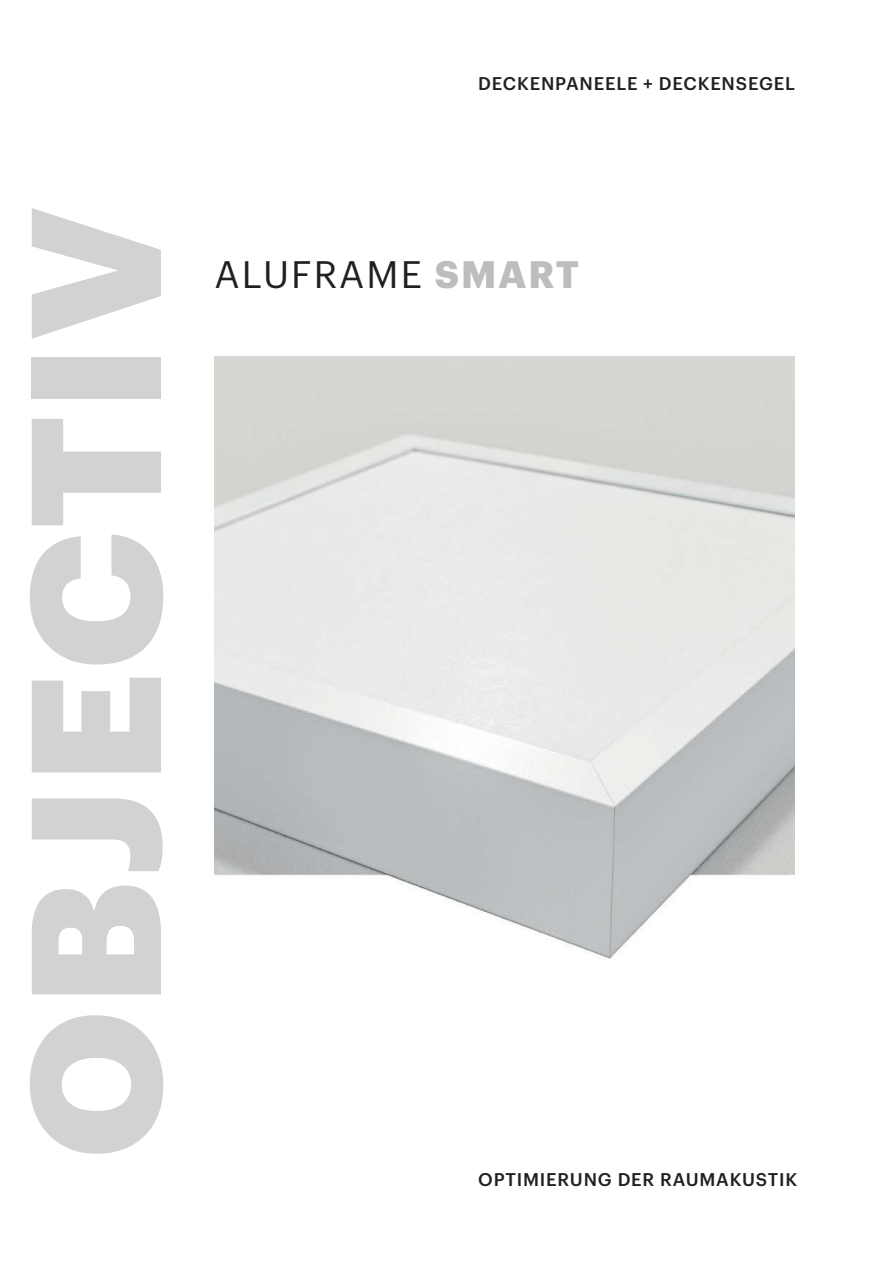
<style>
.page{position:relative;width:893px;height:1263px;background:#fff}
.page>*{position:absolute;margin:0;border:0;box-sizing:border-box;transform-origin:0 0}
.t1{font:900 180.75px "Graphik";letter-spacing:.025em;color:#d1d2d4}
.t2{font:37.5px "Graphik";letter-spacing:.055em;color:#221f1f}
.t3{font:500 18px "Graphik";letter-spacing:.045em;color:#221f1f}
.s1{font-weight:700;color:#bbbdbf}
</style>
<div class="page">
<img style="left:214px;top:356px;width:580px;height:603px">
<h1 class="t1" style="left:-7px;top:1158px;width:954px;rotate:-90deg">OBJECTIV</h1>
<p class="t3" style="left:478px;top:76px;width:318px">DECKENPANEELE + DECKENSEGEL</p>
<h2 class="t2" style="left:214px;top:254px;width:366px">ALUFRAME <span class="s1">SMART</span></h2>
<p class="t3" style="left:478px;top:1172px;width:320px">OPTIMIERUNG DER RAUMAKUSTIK</p>
</div>
